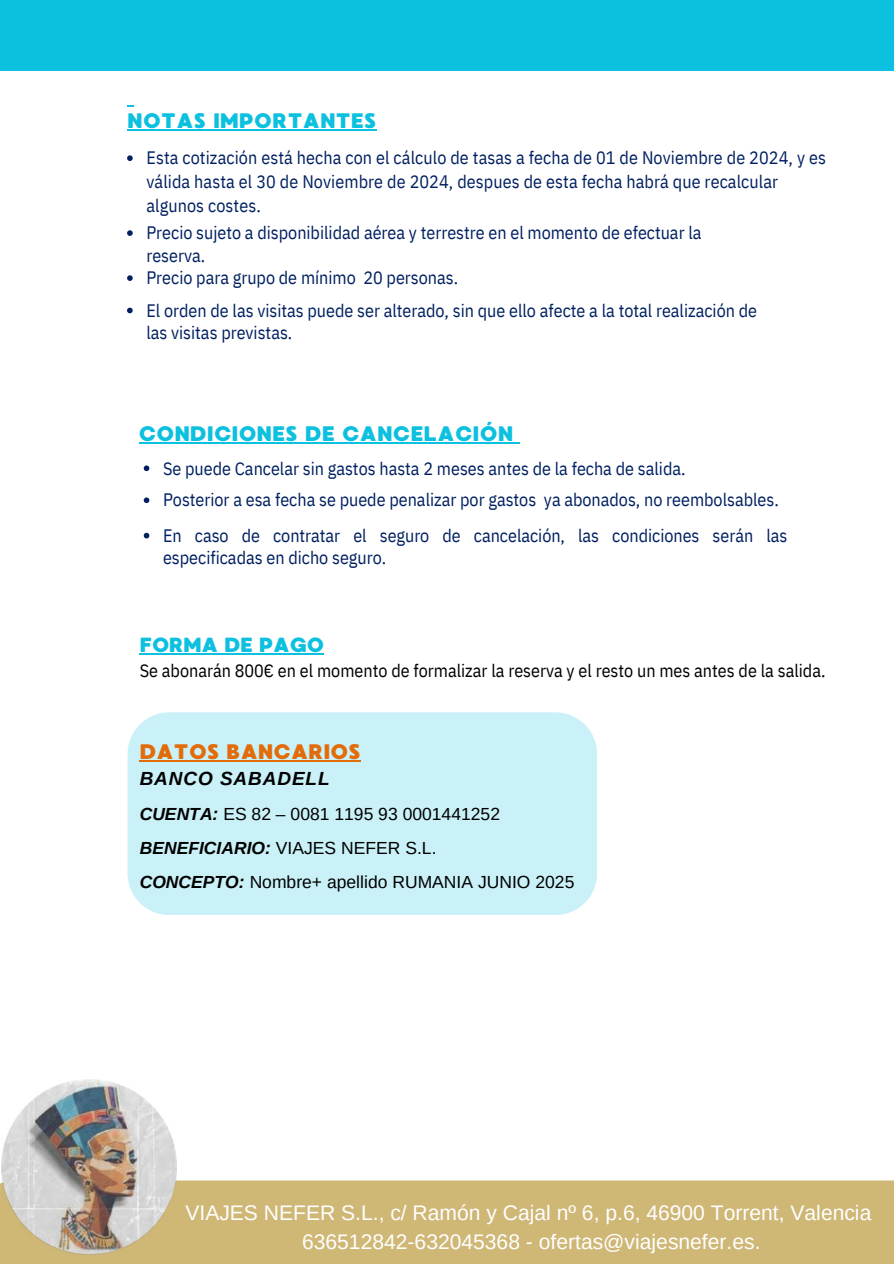
<style>
.page{position:relative;width:894px;height:1264px;background:#fff}
.page>*{position:absolute;margin:0;border:0;box-sizing:border-box;transform-origin:0 0}
.t1{font:21px/29.2px "Arimo";color:#fff;text-align:center}
.t2{font:21px "MADE Waffle Soft";letter-spacing:.02em;color:#0cc0df}
.t3{font:21px "MADE Waffle Soft";letter-spacing:.015em;color:#e36c0a}
.t4{font:20.4px "MADE Waffle Soft";letter-spacing:-.005em;color:#0cc0df}
.t5{font:italic 700 19.05px "Arimo";letter-spacing:.045em;color:#000}
.t6{font:18px/22.5px "IBM Plex Sans Cond";color:#002060}
.t7{font:18px "IBM Plex Sans Cond";color:#000}
.t8{font:17.55px/33.8px "Arimo";color:#000}
.s1{font-weight:700;font-style:italic}
</style>
<div class="page">
<div style="left:127px;top:712px;width:470px;height:203px;background:#c9f1f7"></div>
<hr style="left:140px;top:760px;width:221px;height:1px;background:#e36c0a">
<div style="left:0;top:1180px;width:893px;height:83px;background:#cfb776"></div>
<img style="left:2px;top:1079px;width:175px;height:174px">
<div style="left:0;top:0;width:893px;height:71px;background:#0cc0df"></div>
<svg style="left:127px;top:105px;width:7px;height:2px"></svg>
<hr style="left:127px;top:129px;width:250px;height:1px;background:#0cc0df">
<svg style="left:127px;top:155px;width:6px;height:6px"></svg>
<svg style="left:127px;top:230px;width:6px;height:6px"></svg>
<svg style="left:127px;top:275px;width:6px;height:6px"></svg>
<svg style="left:144px;top:465px;width:5px;height:6px"></svg>
<svg style="left:144px;top:497px;width:5px;height:6px"></svg>
<svg style="left:127px;top:308px;width:6px;height:5px"></svg>
<hr style="left:140px;top:653px;width:184px;height:1px;background:#0cc0df">
<hr style="left:139px;top:442px;width:374px;height:1px;background:#0cc0df">
<svg style="left:144px;top:533px;width:5px;height:5px"></svg>
<p class="t2" style="left:127px;top:108px;width:250px">NOTAS IMPORTANTES</p>
<p class="t6" style="left:146px;top:146px;width:681px;line-height:23.7px">Esta cotización está hecha con el cálculo de tasas a fecha de 01 de Noviembre de 2024, y es válida hasta el 30 de Noviembre de 2024, despues de esta fecha habrá que recalcular algunos costes.</p>
<p class="t6" style="left:146px;top:221px;width:556px">Precio sujeto a disponibilidad aérea y terrestre en el momento de efectuar la reserva.<br>Precio para grupo de mínimo 20 personas.</p>
<p class="t6" style="left:146px;top:299px;width:612px">El orden de las visitas puede ser alterado, sin que ello afecte a la total realización de las visitas previstas.</p>
<p class="t2" style="left:139px;top:421px;width:376px">CONDICIONES DE CANCELACIÓN</p>
<p class="t6" style="left:163px;top:452px;width:617px;line-height:32px">Se puede Cancelar sin gastos hasta 2 meses antes de la fecha de salida.<br>Posterior a esa fecha se puede penalizar por gastos ya abonados, no reembolsables.</p>
<p class="t6" style="left:163px;top:524px;width:625px">En caso de contratar el seguro de cancelación, las condiciones serán las especificadas en dicho seguro.</p>
<p class="t4" style="left:140px;top:633px;width:186px">FORMA DE PAGO</p>
<p class="t7" style="left:140px;top:658px;width:687px">Se abonarán 800€ en el momento de formalizar la reserva y el resto un mes antes de la salida.</p>
<p class="t3" style="left:140px;top:739px;width:222px">DATOS BANCARIOS</p>
<p class="t5" style="left:140px;top:768px;width:191px">BANCO SABADELL</p>
<p class="t8" style="left:140px;top:797px;width:436px"><span class="s1">CUENTA:</span> ES 82 – 0081 1195 93 0001441252<br><span class="s1">BENEFICIARIO:</span> VIAJES NEFER S.L.<br><span class="s1">CONCEPTO:</span> Nombre+ apellido RUMANIA JUNIO 2025</p>
<p class="t1" style="left:185px;top:1197px;width:687px">VIAJES NEFER S.L., c/ Ramón y Cajal nº 6, p.6, 46900 Torrent, Valencia<br>636512842-632045368 - ofertas@viajesnefer.es.</p>
</div>
